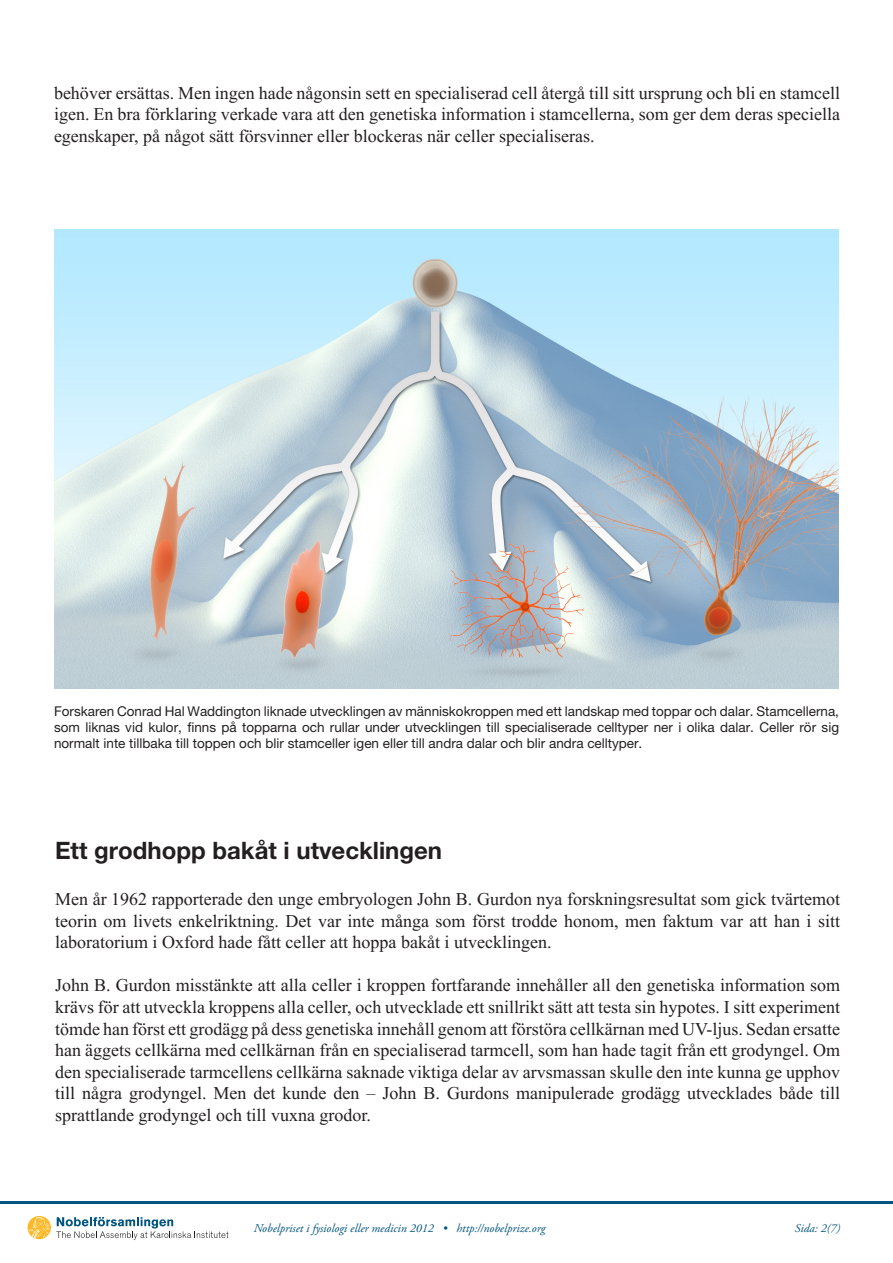
<style>
.page{position:relative;width:893px;height:1263px;background:#fff}
.page>*{position:absolute;margin:0;border:0;box-sizing:border-box;transform-origin:0 0}
.t1{font:700 24px "Helvetica Neue LT Pro";color:#231f20}
.t2{font:18px/21.6px "Times New Roman PSMT2";color:#231f20;text-align:justify}
.t3{font:13.5px/16.2px "Helvetica Neue LT Pro";color:#231f20;text-align:justify}
.t4{font:12px "Adobe Garamond Pro Italic 2";color:#005480}
.t5{font:italic 12px "Adobe Garamond Pro";color:#005480}
</style>
<div class="page">
<hr style="left:0;top:1201px;width:893px;height:3px;background:#005480">
<svg style="left:56px;top:1217px;width:172px;height:23px"></svg>
<svg style="left:28px;top:1216px;width:23px;height:23px"></svg>
<svg style="left:29px;top:1217px;width:21px;height:21px"></svg>
<img style="left:54px;top:230px;width:785px;height:459px">
<p class="t2" style="left:54px;top:82px;width:788px">behöver ersättas. Men ingen hade någonsin sett en specialiserad cell återgå till sitt ursprung och bli en stamcell igen. En bra förklaring verkade vara att den genetiska information i stamcellerna, som ger dem deras speciella egenskaper, på något sätt försvinner eller blockeras när celler specialiseras.</p>
<p class="t3" style="left:54px;top:702px;width:787px">Forskaren Conrad Hal Waddington liknade utvecklingen av människokroppen med ett landskap med toppar och dalar. Stamcellerna, som liknas vid kulor, finns på topparna och rullar under utvecklingen till specialiserade celltyper ner i olika dalar. Celler rör sig normalt inte tillbaka till toppen och blir stamceller igen eller till andra dalar och blir andra celltyper.</p>
<p class="t1" style="left:55px;top:836px;width:389px">Ett grodhopp bakåt i utvecklingen</p>
<p class="t2" style="left:55px;top:888px;width:786px">Men år 1962 rapporterade den unge embryologen John B. Gurdon nya forskningsresultat som gick tvärtemot teorin om livets enkelriktning. Det var inte många som först trodde honom, men faktum var att han i sitt laboratorium i Oxford hade fått celler att hoppa bakåt i utvecklingen.</p>
<p class="t2" style="left:55px;top:974px;width:786px">John B. Gurdon misstänkte att alla celler i kroppen fortfarande innehåller all den genetiska information som krävs för att utveckla kroppens alla celler, och utvecklade ett snillrikt sätt att testa sin hypotes. I sitt experiment tömde han först ett grodägg på dess genetiska innehåll genom att förstöra cellkärnan med UV-ljus. Sedan ersatte han äggets cellkärna med cellkärnan från en specialiserad tarmcell, som han hade tagit från ett grodyngel. Om den specialiserade tarmcellens cellkärna saknade viktiga delar av arvsmassan skulle den inte kunna ge upphov till några grodyngel. Men det kunde den – John B. Gurdons manipulerade grodägg utvecklades både till sprattlande grodyngel och till vuxna grodor.</p>
<p class="t4" style="left:254px;top:1221px;width:293px">Nobelpriset i fysiologi eller medicin 2012 • http://nobelprize.org</p>
<p class="t5" style="left:795px;top:1221px;width:47px">Sida: 2(7)</p>
</div>
